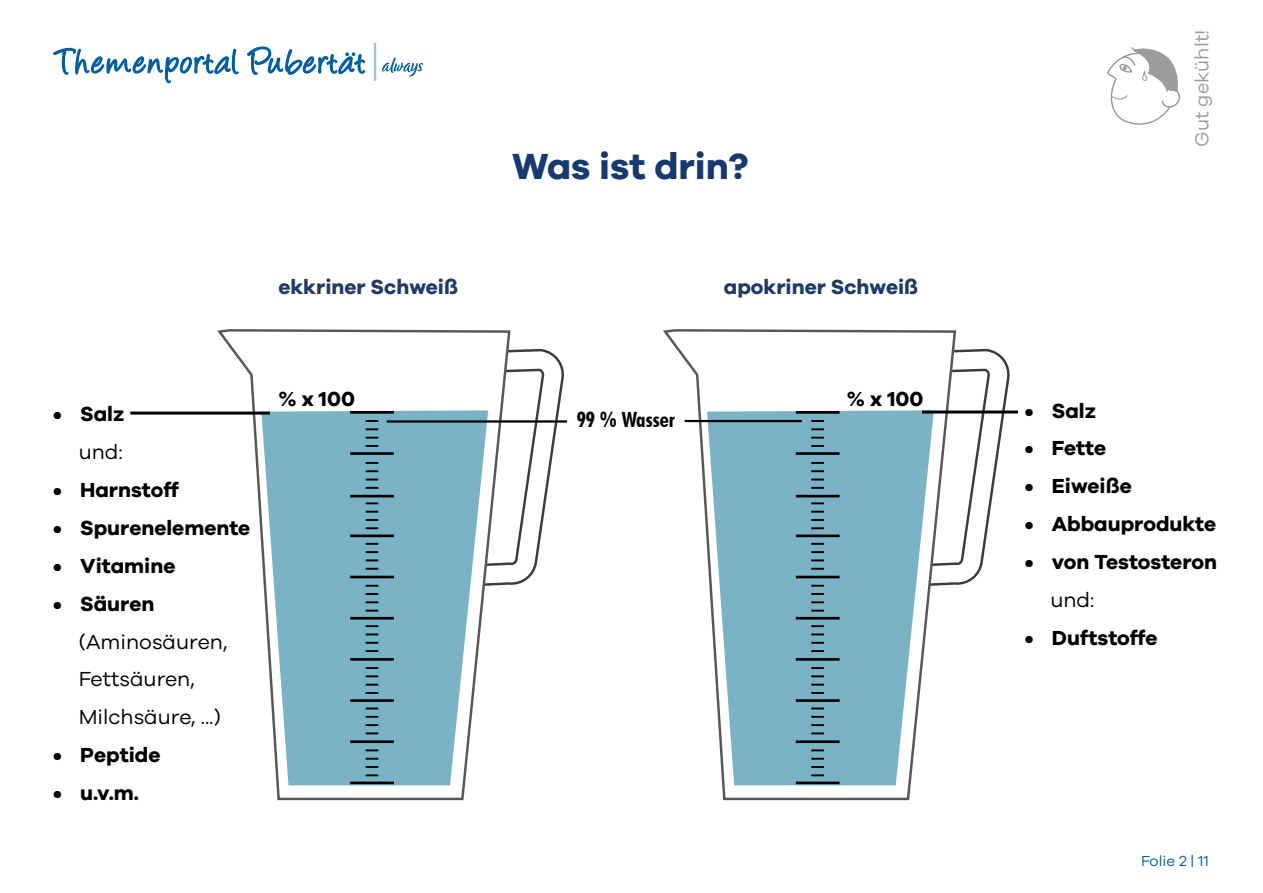
<style>
.page{position:relative;width:1263px;height:893px;background:#fff}
.page>*{position:absolute;margin:0;border:0;box-sizing:border-box;transform-origin:0 0}
.t1{font:700 37.5px "Galano Grotesque";color:#163971}
.t2{font:700 21px "Galano Grotesque";color:#000}
.t3{font:21px/38px "Galano Grotesque";color:#000}
.t4{font:700 21px "Galano Grotesque";color:#1e3a6c}
.t5{font:700 condensed 21px "Futura BT";color:#000}
.t6{font:19.5px "Galano Grotesque";color:#9c9e9e}
.t7{font:15px "Galano Grotesque";color:#005ea8}
</style>
<div class="page">
<svg style="left:1107px;top:47px;width:74px;height:78px"></svg>
<svg style="left:374px;top:42px;width:2px;height:39px"></svg>
<svg style="left:382px;top:57px;width:41px;height:19px"></svg>
<svg style="left:53px;top:47px;width:186px;height:37px"></svg>
<svg style="left:247px;top:46px;width:119px;height:29px"></svg>
<svg style="left:957px;top:348px;width:53px;height:237px"></svg>
<svg style="left:663px;top:329px;width:294px;height:472px"></svg>
<svg style="left:707px;top:410px;width:227px;height:375px;background:#8bbbcb"></svg>
<hr style="left:796px;top:411px;width:43px;height:3px;background:#000">
<hr style="left:796px;top:452px;width:43px;height:3px;background:#000">
<hr style="left:796px;top:495px;width:43px;height:2px;background:#000">
<hr style="left:796px;top:534px;width:43px;height:3px;background:#000">
<hr style="left:796px;top:576px;width:43px;height:2px;background:#000">
<hr style="left:796px;top:617px;width:43px;height:2px;background:#000">
<hr style="left:796px;top:658px;width:43px;height:3px;background:#000">
<hr style="left:796px;top:699px;width:43px;height:3px;background:#000">
<hr style="left:796px;top:740px;width:43px;height:3px;background:#000">
<hr style="left:796px;top:781px;width:43px;height:3px;background:#000">
<svg style="left:811px;top:420px;width:13px;height:2px"></svg>
<svg style="left:811px;top:428px;width:13px;height:2px"></svg>
<svg style="left:811px;top:437px;width:13px;height:2px"></svg>
<svg style="left:811px;top:445px;width:13px;height:2px"></svg>
<svg style="left:811px;top:462px;width:13px;height:2px"></svg>
<svg style="left:811px;top:470px;width:13px;height:2px"></svg>
<svg style="left:811px;top:479px;width:13px;height:1px"></svg>
<svg style="left:811px;top:487px;width:13px;height:2px"></svg>
<svg style="left:811px;top:502px;width:13px;height:2px"></svg>
<svg style="left:811px;top:511px;width:13px;height:2px"></svg>
<svg style="left:811px;top:519px;width:13px;height:2px"></svg>
<svg style="left:811px;top:527px;width:13px;height:2px"></svg>
<svg style="left:811px;top:543px;width:13px;height:2px"></svg>
<svg style="left:811px;top:551px;width:13px;height:2px"></svg>
<svg style="left:811px;top:559px;width:13px;height:2px"></svg>
<svg style="left:811px;top:568px;width:13px;height:2px"></svg>
<svg style="left:811px;top:585px;width:13px;height:2px"></svg>
<svg style="left:811px;top:593px;width:13px;height:2px"></svg>
<svg style="left:811px;top:601px;width:13px;height:2px"></svg>
<svg style="left:811px;top:610px;width:13px;height:2px"></svg>
<svg style="left:811px;top:625px;width:13px;height:2px"></svg>
<svg style="left:811px;top:633px;width:13px;height:2px"></svg>
<svg style="left:811px;top:642px;width:13px;height:2px"></svg>
<svg style="left:811px;top:650px;width:13px;height:2px"></svg>
<svg style="left:811px;top:667px;width:13px;height:2px"></svg>
<svg style="left:811px;top:675px;width:13px;height:2px"></svg>
<svg style="left:811px;top:684px;width:13px;height:2px"></svg>
<svg style="left:811px;top:692px;width:13px;height:2px"></svg>
<svg style="left:811px;top:707px;width:13px;height:2px"></svg>
<svg style="left:811px;top:716px;width:13px;height:2px"></svg>
<svg style="left:811px;top:724px;width:13px;height:2px"></svg>
<svg style="left:811px;top:732px;width:13px;height:2px"></svg>
<svg style="left:811px;top:749px;width:13px;height:2px"></svg>
<svg style="left:811px;top:758px;width:13px;height:2px"></svg>
<svg style="left:811px;top:766px;width:13px;height:2px"></svg>
<svg style="left:811px;top:774px;width:13px;height:2px"></svg>
<hr style="left:685px;top:420px;width:117px;height:2px;background:#000">
<svg style="left:512px;top:348px;width:52px;height:237px"></svg>
<svg style="left:216px;top:329px;width:296px;height:472px"></svg>
<svg style="left:261px;top:410px;width:227px;height:375px;background:#8bbbcb"></svg>
<hr style="left:350px;top:411px;width:44px;height:3px;background:#000">
<hr style="left:350px;top:452px;width:44px;height:3px;background:#000">
<hr style="left:350px;top:495px;width:44px;height:2px;background:#000">
<hr style="left:350px;top:534px;width:44px;height:3px;background:#000">
<hr style="left:350px;top:576px;width:44px;height:2px;background:#000">
<hr style="left:350px;top:617px;width:44px;height:2px;background:#000">
<hr style="left:350px;top:658px;width:44px;height:3px;background:#000">
<hr style="left:350px;top:699px;width:44px;height:3px;background:#000">
<hr style="left:350px;top:740px;width:44px;height:3px;background:#000">
<hr style="left:350px;top:781px;width:44px;height:3px;background:#000">
<svg style="left:366px;top:420px;width:12px;height:2px"></svg>
<svg style="left:366px;top:428px;width:12px;height:2px"></svg>
<svg style="left:366px;top:437px;width:12px;height:2px"></svg>
<svg style="left:366px;top:445px;width:12px;height:2px"></svg>
<svg style="left:366px;top:462px;width:12px;height:2px"></svg>
<svg style="left:366px;top:470px;width:12px;height:2px"></svg>
<svg style="left:366px;top:479px;width:12px;height:1px"></svg>
<svg style="left:366px;top:487px;width:12px;height:2px"></svg>
<svg style="left:366px;top:502px;width:12px;height:2px"></svg>
<svg style="left:366px;top:511px;width:12px;height:2px"></svg>
<svg style="left:366px;top:519px;width:12px;height:2px"></svg>
<svg style="left:366px;top:527px;width:12px;height:2px"></svg>
<svg style="left:366px;top:543px;width:12px;height:2px"></svg>
<svg style="left:366px;top:551px;width:12px;height:2px"></svg>
<svg style="left:366px;top:559px;width:12px;height:2px"></svg>
<svg style="left:366px;top:568px;width:12px;height:2px"></svg>
<svg style="left:366px;top:585px;width:12px;height:2px"></svg>
<svg style="left:366px;top:593px;width:12px;height:2px"></svg>
<svg style="left:366px;top:601px;width:12px;height:2px"></svg>
<svg style="left:366px;top:610px;width:12px;height:2px"></svg>
<svg style="left:366px;top:625px;width:12px;height:2px"></svg>
<svg style="left:366px;top:633px;width:12px;height:2px"></svg>
<svg style="left:366px;top:642px;width:12px;height:2px"></svg>
<svg style="left:366px;top:650px;width:12px;height:2px"></svg>
<svg style="left:366px;top:667px;width:12px;height:2px"></svg>
<svg style="left:366px;top:675px;width:12px;height:2px"></svg>
<svg style="left:366px;top:684px;width:12px;height:2px"></svg>
<svg style="left:366px;top:692px;width:12px;height:2px"></svg>
<svg style="left:366px;top:707px;width:12px;height:2px"></svg>
<svg style="left:366px;top:716px;width:12px;height:2px"></svg>
<svg style="left:366px;top:724px;width:12px;height:2px"></svg>
<svg style="left:366px;top:732px;width:12px;height:2px"></svg>
<svg style="left:366px;top:749px;width:12px;height:2px"></svg>
<svg style="left:366px;top:758px;width:12px;height:2px"></svg>
<svg style="left:366px;top:766px;width:12px;height:2px"></svg>
<svg style="left:366px;top:774px;width:12px;height:2px"></svg>
<hr style="left:387px;top:420px;width:180px;height:3px;background:#000">
<hr style="left:922px;top:410px;width:96px;height:3px;background:#000">
<hr style="left:130px;top:412px;width:140px;height:3px;background:#000">
<h1 class="t1" style="left:512px;top:143px;width:238px">Was ist drin?</h1>
<p class="t4" style="left:278px;top:274px;width:181px">ekkriner Schweiß</p>
<p class="t4" style="left:724px;top:274px;width:196px">apokriner Schweiß</p>
<p class="t2" style="left:53px;top:401px;width:73px">• Salz</p>
<p class="t3" style="left:79px;top:432px;width:46px">und:</p>
<p class="t2" style="left:53px;top:477px;width:127px">• Harnstoff</p>
<p class="t2" style="left:53px;top:515px;width:199px">• Spurenelemente</p>
<p class="t2" style="left:53px;top:552px;width:124px">• Vitamine</p>
<p class="t2" style="left:53px;top:590px;width:103px">• Säuren</p>
<p class="t3" style="left:79px;top:622px;width:150px">(Aminosäuren,<br>Fettsäuren,<br>Milchsäure, ...)</p>
<p class="t2" style="left:53px;top:742px;width:109px">• Peptide</p>
<p class="t2" style="left:53px;top:780px;width:87px">• u.v.m.</p>
<p class="t2" style="left:278px;top:386px;width:78px">% x 100</p>
<p class="t2" style="left:847px;top:386px;width:78px">% x 100</p>
<p class="t5" style="left:577px;top:407px;width:100px">99 % Wasser</p>
<p class="t6" style="left:1190px;top:147px;width:119px;rotate:-90deg">Gut gekühlt!</p>
<p class="t2" style="left:1025px;top:397px;width:73px">• Salz</p>
<p class="t2" style="left:1025px;top:435px;width:83px">• Fette</p>
<p class="t2" style="left:1025px;top:473px;width:108px">• Eiweiße</p>
<p class="t2" style="left:1025px;top:511px;width:193px">• Abbauprodukte</p>
<p class="t2" style="left:1025px;top:549px;width:194px">• von Testosteron</p>
<p class="t3" style="left:1050px;top:581px;width:46px">und:</p>
<p class="t2" style="left:1025px;top:625px;width:134px">• Duftstoffe</p>
<p class="t7" style="left:1141px;top:852px;width:69px">Folie 2 | 11</p>
</div>
